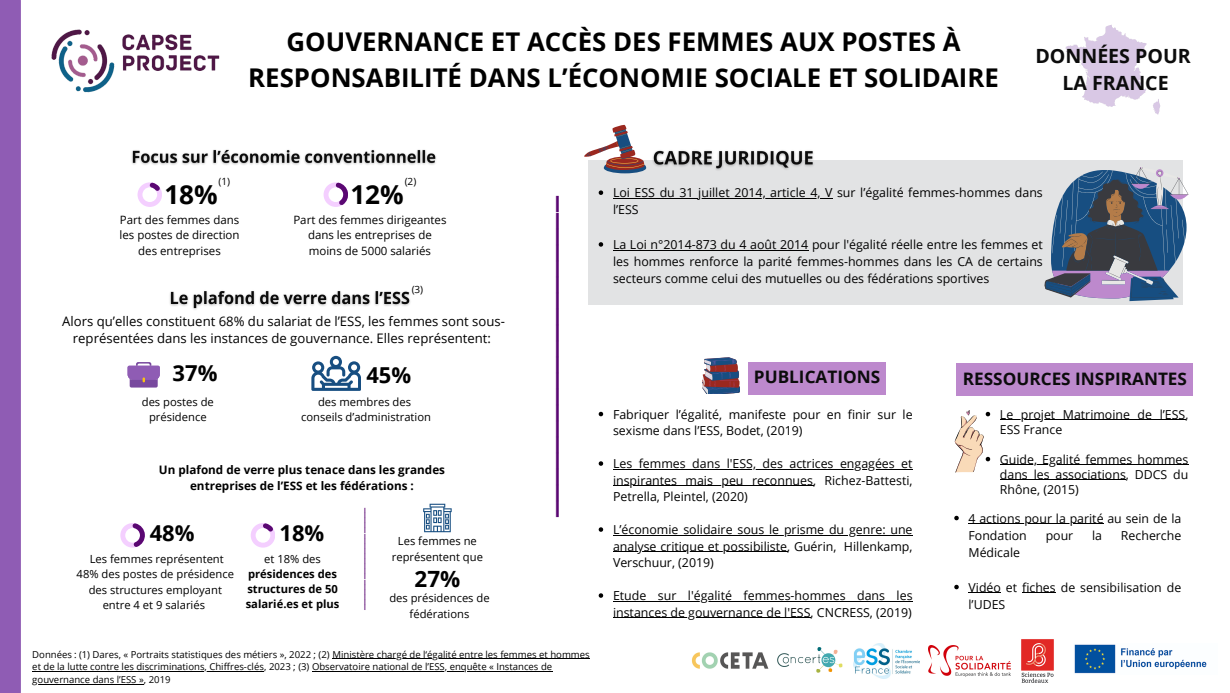
<style>
.page{position:relative;width:1230px;height:693px;background:#fff}
.page>*{position:absolute;margin:0;border:0;box-sizing:border-box;transform-origin:0 0}
.t1{font:700 39px "Open Sans";color:#5a0772}
.t2{font:700 26.2px "Open Sans";color:#000}
.t3{font:700 25.8px/36px "Open Sans";color:#000;text-align:center}
.t4{font:700 22.4px "Open Sans";color:#000}
.t5{font:700 22px "Open Sans";color:#000}
.t6{font:700 19.6px/27px "Open Sans";color:#0c0c0c;text-align:center}
.t7{font:700 17.2px "Open Sans";color:#0c0c0c}
.t8{font:13.1px/17.7px "Open Sans";color:#000;text-align:center}
.t9{font:12.4px/16.5px "Open Sans";color:#000}
.t10{font:700 12.4px "Open Sans";color:#5a0772}
.t11{font:700 11.7px/16.1px "Open Sans";color:#000;text-align:center}
.t12{font:11.5px/15.6px "Open Sans";color:#000;text-align:center}
.t13{font:11.2px/15.5px "Open Sans";color:#000;text-align:center}
.t14{font:700 11.2px/15px "Open Sans";color:#000;text-align:center}
.t15{font:10px "Open Sans";color:#000}
.t16{font:9.6px "Open Sans";color:#000}
.s1{font-weight:400}
</style>
<div class="page">
<div style="left:0;top:0;width:21px;height:693px;background:#8f5cb4"></div>
<img style="left:853px;top:643px;width:66px;height:36px">
<img style="left:1021px;top:639px;width:33px;height:44px">
<img style="left:691px;top:652px;width:78px;height:17px">
<img style="left:777px;top:647px;width:66px;height:26px">
<img style="left:928px;top:646px;width:82px;height:30px">
<img style="left:1074px;top:644px;width:133px;height:30px">
<div style="left:588px;top:160px;width:595px;height:145px;background:#e2e3e4"></div>
<svg style="left:584px;top:125px;width:62px;height:48px"></svg>
<div style="left:749px;top:362px;width:137px;height:32px;background:#bd89cd"></div>
<svg style="left:702px;top:358px;width:38px;height:36px"></svg>
<svg style="left:599px;top:412px;width:4px;height:4px"></svg>
<svg style="left:599px;top:461px;width:4px;height:5px"></svg>
<hr style="left:613px;top:469px;width:300px;height:1px;background:#000">
<hr style="left:613px;top:485px;width:200px;height:1px;background:#000">
<svg style="left:599px;top:527px;width:4px;height:5px"></svg>
<hr style="left:613px;top:535px;width:300px;height:1px;background:#000">
<hr style="left:613px;top:551px;width:174px;height:1px;background:#000">
<svg style="left:599px;top:593px;width:4px;height:5px"></svg>
<hr style="left:613px;top:601px;width:300px;height:1px;background:#000">
<hr style="left:613px;top:617px;width:198px;height:1px;background:#000">
<img style="left:652px;top:150px;width:162px;height:20px">
<hr style="left:1000px;top:419px;width:185px;height:1px;background:#000">
<hr style="left:1000px;top:464px;width:188px;height:1px;background:#000">
<hr style="left:1000px;top:479px;width:126px;height:1px;background:#000">
<img style="left:170px;top:290px;width:240px;height:20px">
<svg style="left:423px;top:504px;width:29px;height:28px"></svg>
<svg style="left:251px;top:523px;width:24px;height:25px"></svg>
<svg style="left:120px;top:523px;width:25px;height:25px"></svg>
<svg style="left:128px;top:362px;width:32px;height:26px"></svg>
<svg style="left:311px;top:356px;width:50px;height:35px"></svg>
<hr style="left:332px;top:658px;width:258px;height:1px;background:#000">
<hr style="left:32px;top:671px;width:232px;height:1px;background:#000">
<hr style="left:312px;top:671px;width:240px;height:1px;background:#000">
<hr style="left:32px;top:684px;width:112px;height:1px;background:#000">
<svg style="left:1066px;top:25px;width:94px;height:89px"></svg>
<svg style="left:1044px;top:167px;width:144px;height:134px"></svg>
<div style="left:957px;top:363px;width:236px;height:32px;background:#bd89cd"></div>
<img style="left:131px;top:149px;width:305px;height:16px">
<svg style="left:138px;top:182px;width:24px;height:25px"></svg>
<svg style="left:324px;top:182px;width:24px;height:25px"></svg>
<svg style="left:955px;top:410px;width:35px;height:63px"></svg>
<svg style="left:954px;top:516px;width:5px;height:4px"></svg>
<hr style="left:969px;top:523px;width:135px;height:1px;background:#000">
<svg style="left:954px;top:585px;width:5px;height:4px"></svg>
<hr style="left:969px;top:592px;width:32px;height:1px;background:#000">
<hr style="left:1022px;top:592px;width:34px;height:1px;background:#000">
<img style="left:51px;top:29px;width:234px;height:64px">
<div style="left:118px;top:75px;width:166px;height:25px;background:#fff"></div>
<svg style="left:599px;top:190px;width:4px;height:5px"></svg>
<hr style="left:613px;top:198px;width:117px;height:1px;background:#000">
<hr style="left:730px;top:198px;width:102px;height:1px;background:#000">
<svg style="left:599px;top:242px;width:4px;height:5px"></svg>
<hr style="left:613px;top:250px;width:195px;height:1px;background:#000">
<p class="t3" style="left:248px;top:23px;width:752px">GOUVERNANCE ET ACCÈS DES FEMMES AUX POSTES À<br>RESPONSABILITÉ DANS L’ÉCONOMIE SOCIALE ET SOLIDAIRE</p>
<p class="t6" style="left:1035px;top:42px;width:157px">DONNÉES POUR<br>LA FRANCE</p>
<p class="t15" style="left:219px;top:174px;width:13px">(1)</p>
<p class="t2" style="left:164px;top:176px;width:55px">18%</p>
<p class="t12" style="left:120px;top:212px;width:122px">Part des femmes dans les postes de direction des entreprises</p>
<p class="t15" style="left:405px;top:174px;width:13px">(2)</p>
<p class="t2" style="left:350px;top:176px;width:55px">12%</p>
<p class="t12" style="left:293px;top:212px;width:155px">Part des femmes dirigeantes dans les entreprises de moins de 5000 salariés</p>
<p class="t15" style="left:412px;top:282px;width:13px">(3)</p>
<p class="t8" style="left:62px;top:312px;width:444px">Alors qu’elles constituent 68% du salariat de l’ESS, les femmes sont sous&shy;représentées dans les instances de gouvernance. Elles représentent:</p>
<p class="t5" style="left:173px;top:358px;width:46px">37%</p>
<p class="t5" style="left:366px;top:359px;width:46px">45%</p>
<p class="t13" style="left:142px;top:394px;width:74px">des postes de présidence</p>
<p class="t13" style="left:318px;top:394px;width:95px">des membres des</p>
<h3 class="t13" style="left:301px;top:409px;width:131px">conseils d’administration</h3>
<p class="t11" style="left:159px;top:461px;width:288px">Un plafond de verre plus tenace dans les grandes entreprises de l’ESS et les fédérations :</p>
<p class="t5" style="left:150px;top:518px;width:46px">48%</p>
<h2 class="t5" style="left:280px;top:518px;width:46px">18%</h2>
<p class="t13" style="left:77px;top:551px;width:159px">Les femmes représentent<br>48% des postes de présidence des structures employant entre 4 et 9 salariés</p>
<p class="t14" style="left:246px;top:551px;width:95px"><span class="s1">et 18% des </span>présidences des structures de 50 salarié.es et plus</p>
<h5 class="t10" style="left:350px;top:610px;width:104px;rotate:-90deg">____________________</h5>
<p class="t13" style="left:392px;top:533px;width:93px">Les femmes ne représentent que</p>
<p class="t13" style="left:389px;top:590px;width:102px">des présidences de fédérations</p>
<h2 class="t4" style="left:415px;top:563px;width:47px">27%</h2>
<p class="t1" style="left:511px;top:517px;width:322px;rotate:-90deg">____________________</p>
<p class="t16" style="left:32px;top:647px;width:559px">Données : (1) Dares, « Portraits statistiques des métiers », 2022 ; (2) Ministère chargé de l‘égalité entre les femmes et hommes</p>
<h5 class="t16" style="left:32px;top:660px;width:521px">et de la lutte contre les discriminations, Chiffres-clés, 2023 ; (3) Observatoire national de l’ESS, enquête « Instances de</h5>
<p class="t16" style="left:32px;top:673px;width:140px">gouvernance dans l’ESS », 2019</p>
<p class="t9" style="left:613px;top:184px;width:431px">Loi ESS du 31 juillet 2014, article 4, V sur l’égalité femmes-hommes dans</p>
<h3 class="t9" style="left:613px;top:201px;width:27px">l’ESS</h3>
<h3 class="t9" style="left:613px;top:236px;width:431px">La Loi n°2014-873 du 4 août 2014 pour l'égalité réelle entre les femmes et</h3>
<h3 class="t9" style="left:613px;top:253px;width:431px;line-height:17.2px">les hommes renforce la parité femmes-hommes dans les CA de certains secteurs comme celui des mutuelles ou des fédérations sportives</h3>
<p class="t7" style="left:754px;top:364px;width:128px">PUBLICATIONS</p>
<p class="t9" style="left:613px;top:405px;width:301px">Fabriquer l’égalité, manifeste pour en finir sur le sexisme dans l’ESS, Bodet, (2019)</p>
<p class="t9" style="left:613px;top:455px;width:301px">Les femmes dans l'ESS, des actrices engagées et</p>
<h1 class="t9" style="left:613px;top:471px;width:301px">inspirantes mais peu reconnues, Richez-Battesti,<br>Petrella, Pleintel, (2020)</h1>
<h1 class="t9" style="left:613px;top:521px;width:301px">L’économie solidaire sous le prisme du genre: une</h1>
<h4 class="t9" style="left:613px;top:537px;width:301px">analyse critique et possibiliste, Guérin, Hillenkamp,<br>Verschuur, (2019)</h4>
<h4 class="t9" style="left:613px;top:587px;width:301px">Etude sur l'égalité femmes-hommes dans les</h4>
<p class="t9" style="left:613px;top:603px;width:300px">instances de gouvernance de l'ESS, CNCRESS, (2019)</p>
<p class="t7" style="left:963px;top:367px;width:226px">RESSOURCES INSPIRANTES</p>
<p class="t9" style="left:1000px;top:406px;width:190px;line-height:15px">Le projet Matrimoine de l’ESS,<br>ESS France</p>
<p class="t9" style="left:1000px;top:451px;width:190px;line-height:15px;text-align:justify">Guide, Egalité femmes hommes dans les associations, DDCS du Rhône, (2015)</p>
<p class="t9" style="left:969px;top:509px;width:214px;line-height:17.2px">4 actions pour la parité au sein de la<br>Fondation</p>
<p class="t9" style="left:1046px;top:527px;width:29px">pour</p>
<p class="t9" style="left:1092px;top:527px;width:11px">la</p>
<p class="t9" style="left:1121px;top:527px;width:62px">Recherche</p>
<p class="t9" style="left:969px;top:544px;width:53px">Médicale</p>
<p class="t9" style="left:969px;top:578px;width:214px;line-height:17.2px">Vidéo et fiches de sensibilisation de l’UDES</p>
</div>
